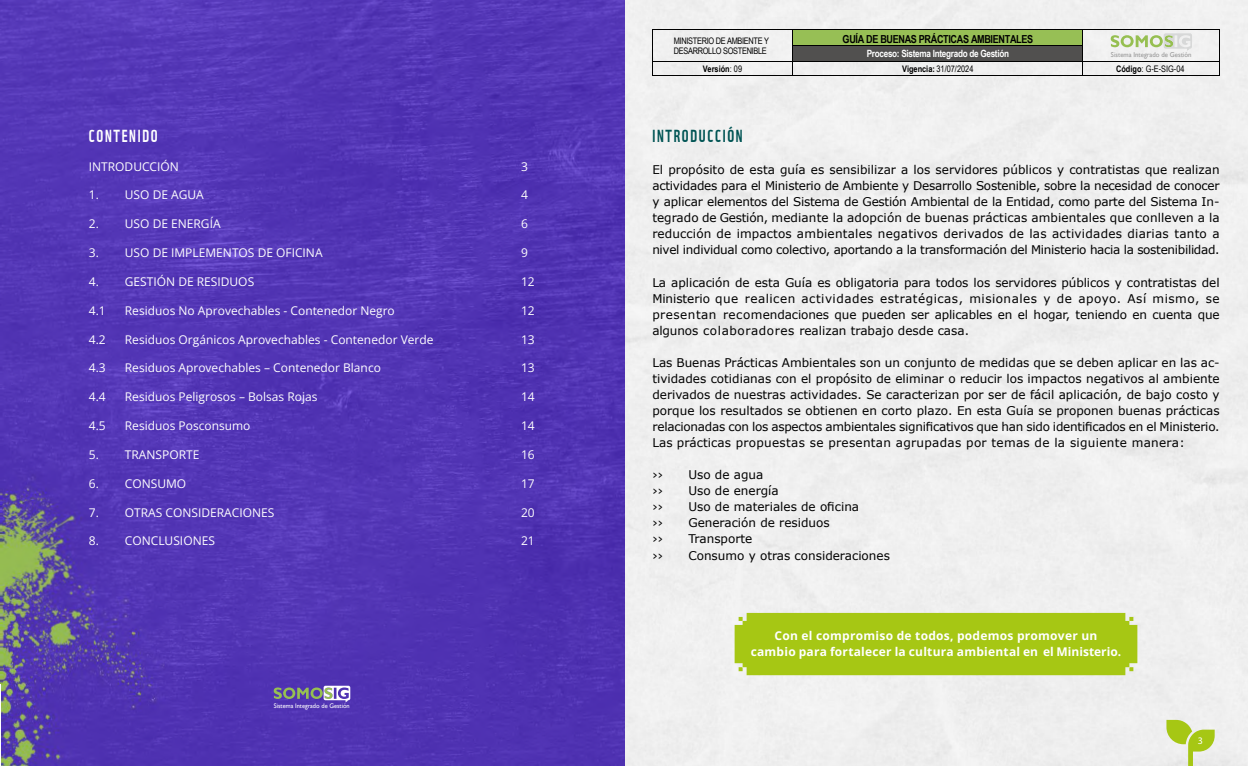
<style>
.page{position:relative;width:1248px;height:766px;background:#fff}
.page>*{position:absolute;margin:0;border:0;box-sizing:border-box;transform-origin:0 0}
.t1{font:17px "WWF";letter-spacing:.1em;color:#005454}
.t2{font:17px "WWF";letter-spacing:.1em;color:#fff}
.t3{font:12px/16px "Verdana";color:#000;text-align:justify}
.t4{font:12px "Open Sans";color:#fff}
.t5{font:700 12px/16px "Open Sans";letter-spacing:.02em;color:#fff;text-align:center}
.t6{font:700 11px "Arial Narrow";letter-spacing:-.025em;color:#000}
.t7{font:700 10px "Arial Narrow";letter-spacing:-.03em;color:#fff}
.t8{font:10px "Myriad Pro";color:#fff}
.t9{font:9px/10.3px "Arial Narrow";letter-spacing:-.03em;color:#000}
.t10{font:700 9px "Arial Narrow";color:#000}
.t11{font:7px "Gill Sans";color:#989898;scale:.96 1}
.t12{font:6.6px "Gill Sans";color:#fff;scale:.95 1}
.s1{font-weight:400}
.s2{font-weight:700}
</style>
<div class="page">
<img style="left:0;top:0;width:1247px;height:765px">
<svg style="left:1166px;top:719px;width:48px;height:46px"></svg>
<div style="left:734px;top:612px;width:403px;height:63px;background:#a6c714"></div>
<svg style="left:274px;top:685px;width:76px;height:17px"></svg>
<div style="left:793px;top:30px;width:289px;height:15px;background:#97bf55"></div>
<hr style="left:652px;top:29px;width:140px;height:1px;background:#000">
<hr style="left:793px;top:29px;width:289px;height:1px;background:#000">
<hr style="left:1082px;top:29px;width:136px;height:1px;background:#000">
<div style="left:793px;top:46px;width:289px;height:16px;background:#51504f"></div>
<hr style="left:793px;top:45px;width:289px;height:1px;background:#000">
<hr style="left:652px;top:62px;width:140px;height:1px;background:#000">
<hr style="left:793px;top:62px;width:289px;height:1px;background:#000">
<hr style="left:1082px;top:62px;width:136px;height:1px;background:#000">
<svg style="left:652px;top:30px;width:1px;height:46px"></svg>
<hr style="left:652px;top:76px;width:140px;height:1px;background:#000">
<svg style="left:792px;top:29px;width:1px;height:48px"></svg>
<hr style="left:793px;top:76px;width:289px;height:1px;background:#000">
<svg style="left:1082px;top:30px;width:1px;height:46px"></svg>
<hr style="left:1082px;top:76px;width:136px;height:1px;background:#000">
<svg style="left:1218px;top:29px;width:1px;height:48px"></svg>
<svg style="left:1110px;top:33px;width:81px;height:18px"></svg>
<h1 class="t2" style="left:89px;top:122px;width:70px">CONTENIDO</h1>
<p class="t4" style="left:89px;top:158px;width:92px">INTRODUCCIÓN</p>
<p class="t4" style="left:521px;top:158px;width:8px">3</p>
<p class="t4" style="left:89px;top:187px;width:116px">1. USO DE AGUA</p>
<p class="t4" style="left:521px;top:187px;width:8px">4</p>
<p class="t4" style="left:89px;top:216px;width:133px">2. USO DE ENERGÍA</p>
<p class="t4" style="left:521px;top:216px;width:8px">6</p>
<p class="t4" style="left:89px;top:244px;width:235px">3. USO DE IMPLEMENTOS DE OFICINA</p>
<p class="t4" style="left:521px;top:244px;width:8px">9</p>
<p class="t4" style="left:89px;top:273px;width:167px">4. GESTIÓN DE RESIDUOS</p>
<p class="t4" style="left:521px;top:273px;width:15px">12</p>
<p class="t4" style="left:89px;top:302px;width:18px">4.1</p>
<p class="t4" style="left:125px;top:302px;width:271px">Residuos No Aprovechables - Contenedor Negro</p>
<p class="t4" style="left:521px;top:302px;width:15px">12</p>
<p class="t4" style="left:89px;top:331px;width:18px">4.2</p>
<p class="t4" style="left:125px;top:331px;width:310px">Residuos Orgánicos Aprovechables - Contenedor Verde</p>
<p class="t4" style="left:521px;top:331px;width:15px">13</p>
<p class="t4" style="left:89px;top:360px;width:18px">4.3</p>
<p class="t4" style="left:125px;top:360px;width:257px">Residuos Aprovechables – Contenedor Blanco</p>
<p class="t4" style="left:521px;top:360px;width:15px">13</p>
<p class="t4" style="left:89px;top:388px;width:18px">4.4</p>
<p class="t4" style="left:125px;top:388px;width:194px">Residuos Peligrosos – Bolsas Rojas</p>
<p class="t4" style="left:521px;top:388px;width:15px">14</p>
<p class="t4" style="left:89px;top:417px;width:18px">4.5</p>
<p class="t4" style="left:125px;top:417px;width:127px">Residuos Posconsumo</p>
<p class="t4" style="left:521px;top:417px;width:15px">14</p>
<p class="t4" style="left:89px;top:446px;width:112px">5. TRANSPORTE</p>
<p class="t4" style="left:521px;top:446px;width:15px">16</p>
<p class="t4" style="left:89px;top:475px;width:99px">6. CONSUMO</p>
<p class="t4" style="left:521px;top:475px;width:15px">17</p>
<p class="t4" style="left:89px;top:504px;width:187px">7. OTRAS CONSIDERACIONES</p>
<p class="t4" style="left:521px;top:504px;width:15px">20</p>
<p class="t4" style="left:89px;top:532px;width:128px">8. CONCLUSIONES</p>
<p class="t4" style="left:521px;top:532px;width:15px">21</p>
<p class="t12" style="left:274px;top:701px;width:81px">Sistema Integrado de Gestión</p>
<p class="t9" style="left:673px;top:35px;width:97px">MINISTERIO DE AMBIENTE Y<br>DESARROLLO SOSTENIBLE</p>
<p class="t6" style="left:842px;top:31px;width:192px">GUÍA DE BUENAS PRÁCTICAS AMBIENTALES</p>
<p class="t7" style="left:866px;top:46px;width:144px">Proceso: Sistema Integrado de Gestión</p>
<p class="t10" style="left:702px;top:62px;width:41px">Versión<span class="s1">: 09</span></p>
<p class="t9" style="left:902px;top:63px;width:73px"><span class="s2">Vigencia:</span> 31/07/2024</p>
<p class="t11" style="left:1110px;top:50px;width:85px">Sistema Integrado de Gestión</p>
<p class="t9" style="left:1115px;top:63px;width:70px"><span class="s2">Código</span>: G-E-SIG-04</p>
<h1 class="t1" style="left:652px;top:123px;width:92px">INTRODUCCIÓN</h1>
<p class="t3" style="left:652px;top:162px;width:568px">El propósito de esta guía es sensibilizar a los servidores públicos y contratistas que realizan actividades para el Ministerio de Ambiente y Desarrollo Sostenible, sobre la necesidad de conocer y aplicar elementos del Sistema de Gestión Ambiental de la Entidad, como parte del Sistema In&shy;tegrado de Gestión, mediante la adopción de buenas prácticas ambientales que conlleven a la reducción de impactos ambientales negativos derivados de las actividades diarias tanto a nivel individual como colectivo, aportando a la transformación del Ministerio hacia la sostenibilidad.</p>
<p class="t3" style="left:652px;top:274px;width:569px">La aplicación de esta Guía es obligatoria para todos los servidores públicos y contratistas del Ministerio que realicen actividades estratégicas, misionales y de apoyo. Así mismo, se presentan recomendaciones que pueden ser aplicables en el hogar, teniendo en cuenta que algunos colaboradores realizan trabajo desde casa.</p>
<p class="t3" style="left:652px;top:354px;width:568px">Las Buenas Prácticas Ambientales son un conjunto de medidas que se deben aplicar en las ac&shy;tividades cotidianas con el propósito de eliminar o reducir los impactos negativos al ambiente derivados de nuestras actividades. Se caracterizan por ser de fácil aplicación, de bajo costo y porque los resultados se obtienen en corto plazo. En esta Guía se proponen buenas prácticas relacionadas con los aspectos ambientales significativos que han sido identificados en el Ministerio.<br>Las prácticas propuestas se presentan agrupadas por temas de la siguiente manera:</p>
<p class="t3" style="left:652px;top:466px;width:12px">››</p>
<p class="t3" style="left:688px;top:466px;width:76px">Uso de agua</p>
<p class="t3" style="left:652px;top:482px;width:12px">››</p>
<p class="t3" style="left:688px;top:482px;width:92px">Uso de energía</p>
<p class="t3" style="left:652px;top:498px;width:12px">››</p>
<p class="t3" style="left:688px;top:498px;width:172px">Uso de materiales de oficina</p>
<p class="t3" style="left:652px;top:514px;width:12px">››</p>
<p class="t3" style="left:688px;top:514px;width:143px">Generación de residuos</p>
<p class="t3" style="left:652px;top:530px;width:12px">››</p>
<p class="t3" style="left:688px;top:530px;width:65px">Transporte</p>
<p class="t3" style="left:652px;top:547px;width:12px">››</p>
<p class="t3" style="left:688px;top:547px;width:203px">Consumo y otras consideraciones</p>
<p class="t5" style="left:750px;top:626px;width:372px">Con el compromiso de todos, podemos promover un cambio para fortalecer la cultura ambiental en el Ministerio.</p>
<p class="t8" style="left:1197px;top:734px;width:7px">3</p>
</div>
